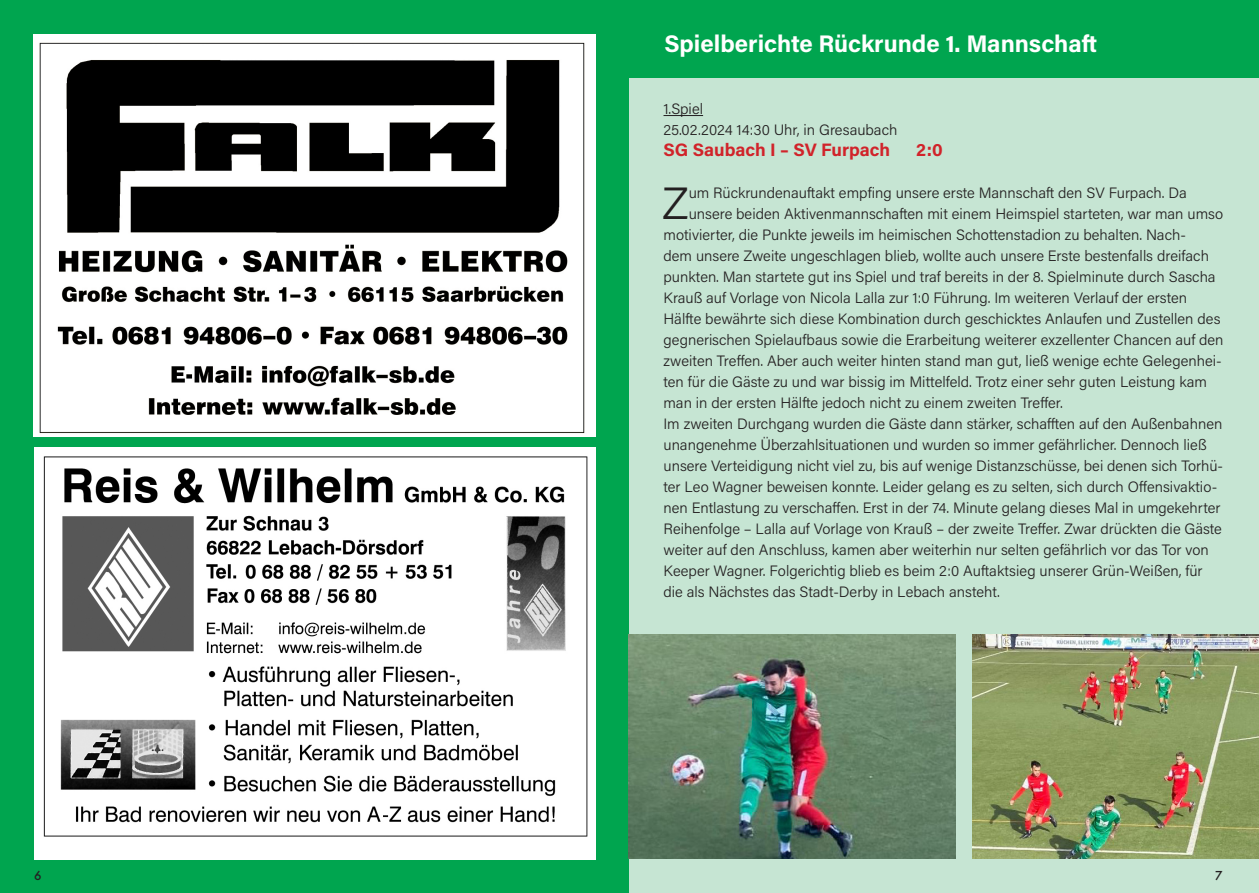
<style>
.page{position:relative;width:1259px;height:893px;background:#fff}
.page>*{position:absolute;margin:0;border:0;box-sizing:border-box;transform-origin:0 0}
.t1{font:45.15px "Acumin Variable Concept";color:#231f20}
.t2{font:24px "Acumin Variable Concept";color:#fff}
.t3{font:18px "Acumin Variable Concept";letter-spacing:-.005em;color:#d1232a}
.t4{font:15px/21px "Acumin Variable Concept";color:#231f20}
.t5{font:500 12px "Futura";color:#231f20}
</style>
<div class="page">
<div style="left:0;top:0;width:629px;height:893px;background:#00a54f"></div>
<div style="left:629px;top:0;width:630px;height:893px;background:#c6e5d3"></div>
<div style="left:628px;top:0;width:631px;height:77px;background:#00a54f"></div>
<hr style="left:663px;top:115px;width:40px;height:1px;background:#231f20">
<img style="left:628px;top:634px;width:328px;height:225px">
<img style="left:973px;top:634px;width:286px;height:225px">
<img style="left:34px;top:34px;width:562px;height:402px">
<div style="left:34px;top:447px;width:562px;height:412px;background:#fff"></div>
<img style="left:43px;top:456px;width:545px;height:381px">
<h2 class="t2" style="left:664px;top:27px;width:434px">Spielberichte Rückrunde 1. Mannschaft</h2>
<p class="t4" style="left:663px;top:98px;width:235px">1.Spiel<br>25.02.2024 14:30 Uhr, in Gresaubach</p>
<p class="t3" style="left:663px;top:137px;width:228px">SG Saubach I – SV Furpach</p>
<p class="t3" style="left:916px;top:137px;width:28px">2:0</p>
<h1 class="t1" style="left:662px;top:172px;width:28px">Z</h1>
<p class="t4" style="left:688px;top:182px;width:499px">um Rückrundenauftakt empfing unsere erste Mannschaft den SV Furpach. Da</p>
<p class="t4" style="left:688px;top:203px;width:536px">unsere beiden Aktivenmannschaften mit einem Heimspiel starteten, war man umso</p>
<p class="t4" style="left:663px;top:224px;width:524px">motivierter, die Punkte jeweils im heimischen Schottenstadion zu behalten. Nach-</p>
<p class="t4" style="left:663px;top:245px;width:547px">dem unsere Zweite ungeschlagen blieb, wollte auch unsere Erste bestenfalls dreifach</p>
<p class="t4" style="left:663px;top:266px;width:554px">punkten. Man startete gut ins Spiel und traf bereits in der 8. Spielminute durch Sascha</p>
<p class="t4" style="left:663px;top:287px;width:525px">Krauß auf Vorlage von Nicola Lalla zur 1:0 Führung. Im weiteren Verlauf der ersten</p>
<p class="t4" style="left:663px;top:308px;width:558px">Hälfte bewährte sich diese Kombination durch geschicktes Anlaufen und Zustellen des</p>
<p class="t4" style="left:663px;top:329px;width:561px">gegnerischen Spielaufbaus sowie die Erarbeitung weiterer exzellenter Chancen auf den</p>
<p class="t4" style="left:663px;top:350px;width:560px">zweiten Treffen. Aber auch weiter hinten stand man gut, ließ wenige echte Gelegenhei-</p>
<p class="t4" style="left:663px;top:371px;width:545px">ten für die Gäste zu und war bissig im Mittelfeld. Trotz einer sehr guten Leistung kam</p>
<p class="t4" style="left:663px;top:392px;width:401px">man in der ersten Hälfte jedoch nicht zu einem zweiten Treffer.</p>
<p class="t4" style="left:663px;top:413px;width:560px">Im zweiten Durchgang wurden die Gäste dann stärker, schafften auf den Außenbahnen</p>
<p class="t4" style="left:663px;top:434px;width:544px">unangenehme Überzahlsituationen und wurden so immer gefährlicher. Dennoch ließ</p>
<p class="t4" style="left:663px;top:455px;width:561px">unsere Verteidigung nicht viel zu, bis auf wenige Distanzschüsse, bei denen sich Torhü-</p>
<p class="t4" style="left:663px;top:476px;width:555px">ter Leo Wagner beweisen konnte. Leider gelang es zu selten, sich durch Offensivaktio-</p>
<p class="t4" style="left:663px;top:497px;width:558px">nen Entlastung zu verschaffen. Erst in der 74. Minute gelang dieses Mal in umgekehrter</p>
<p class="t4" style="left:663px;top:518px;width:560px">Reihenfolge – Lalla auf Vorlage von Krauß – der zweite Treffer. Zwar drückten die Gäste</p>
<p class="t4" style="left:663px;top:539px;width:547px">weiter auf den Anschluss, kamen aber weiterhin nur selten gefährlich vor das Tor von</p>
<p class="t4" style="left:663px;top:560px;width:541px">Keeper Wagner. Folgerichtig blieb es beim 2:0 Auftaktsieg unserer Grün-Weißen, für</p>
<p class="t4" style="left:663px;top:581px;width:338px">die als Nächstes das Stadt-Derby in Lebach ansteht.</p>
<p class="t5" style="left:34px;top:867px;width:9px">6</p>
<p class="t5" style="left:1215px;top:867px;width:9px">7</p>
</div>
